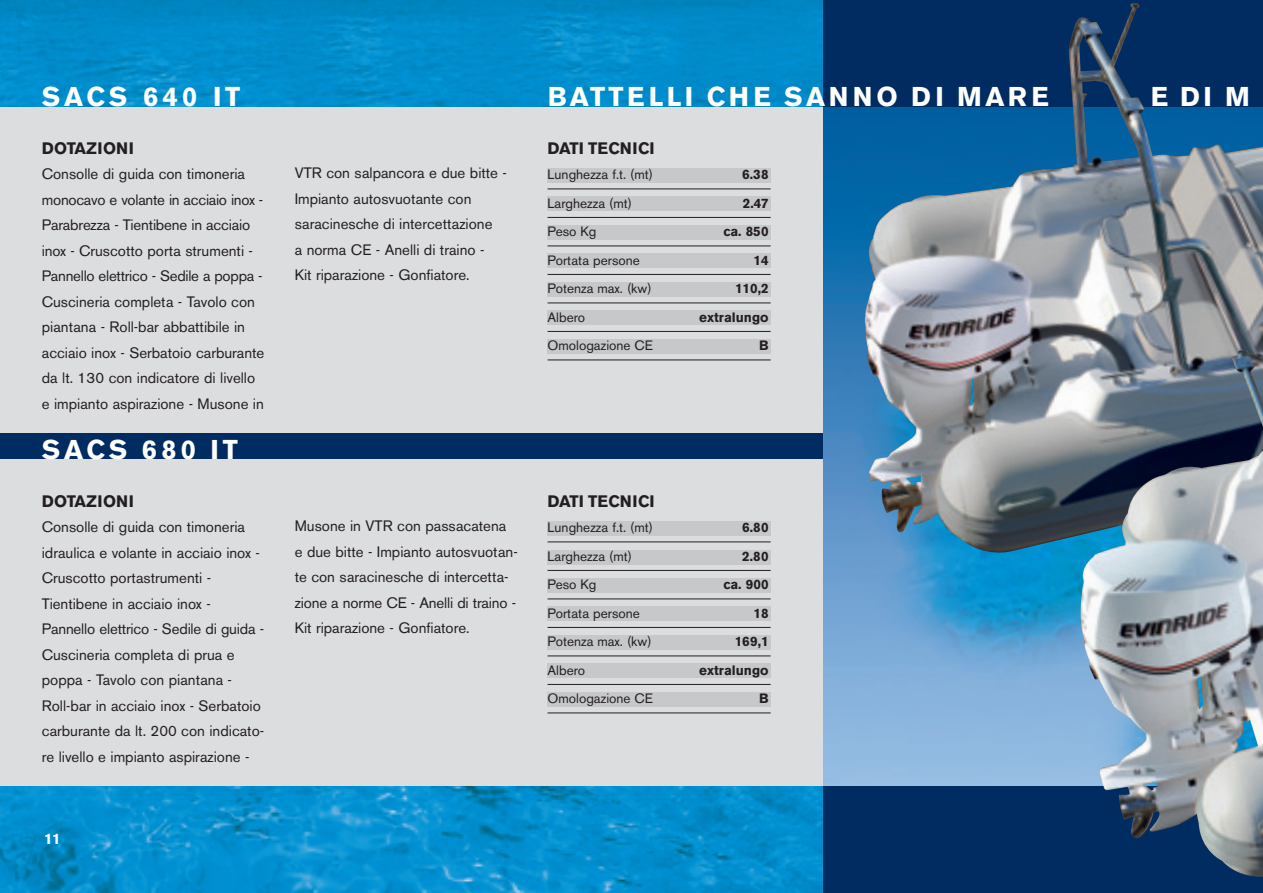
<style>
.page{position:relative;width:1263px;height:893px;background:#fff}
.page>*{position:absolute;margin:0;border:0;box-sizing:border-box;transform-origin:0 0}
.t1{font:700 27px "Akzidenz Grotesk BE";letter-spacing:.14em;color:#fff}
.t2{font:700 16.5px "Akzidenz Grotesk BE";color:#231f20}
.t3{font:700 16.5px "Akzidenz Grotesk BE";letter-spacing:.02em;color:#231f20}
.t4{font:15px/25.5px "Akzidenz Grotesk BE";color:#231f20}
.t5{font:700 15px "Akzidenz Grotesk BE";color:#fff}
.t6{font:13.5px "Akzidenz Grotesk BE";color:#231f20}
.t7{font:700 13.5px "Akzidenz Grotesk BE";color:#231f20}
</style>
<div class="page">
<img style="left:822px;top:107px;width:255px;height:680px">
<div style="left:822px;top:787px;width:440px;height:106px;background:#002c62"></div>
<div style="left:822px;top:0;width:440px;height:107px;background:#002c62"></div>
<div style="left:0;top:85px;width:822px;height:711px;background:#dcdddf"></div>
<div style="left:547px;top:521px;width:223px;height:15px;background:#c7c8ca"></div>
<div style="left:547px;top:550px;width:223px;height:15px;background:#c7c8ca"></div>
<div style="left:547px;top:578px;width:223px;height:15px;background:#c7c8ca"></div>
<div style="left:547px;top:606px;width:223px;height:15px;background:#c7c8ca"></div>
<div style="left:547px;top:635px;width:223px;height:15px;background:#c7c8ca"></div>
<div style="left:547px;top:663px;width:223px;height:15px;background:#c7c8ca"></div>
<div style="left:547px;top:692px;width:223px;height:15px;background:#c7c8ca"></div>
<div style="left:547px;top:168px;width:223px;height:14px;background:#c7c8ca"></div>
<div style="left:547px;top:197px;width:223px;height:14px;background:#c7c8ca"></div>
<div style="left:547px;top:225px;width:223px;height:15px;background:#c7c8ca"></div>
<div style="left:547px;top:253px;width:223px;height:15px;background:#c7c8ca"></div>
<div style="left:547px;top:282px;width:223px;height:15px;background:#c7c8ca"></div>
<div style="left:547px;top:310px;width:223px;height:15px;background:#c7c8ca"></div>
<div style="left:547px;top:339px;width:223px;height:14px;background:#c7c8ca"></div>
<img style="left:0;top:0;width:822px;height:107px">
<img style="left:0;top:787px;width:822px;height:106px">
<div style="left:0;top:434px;width:822px;height:25px;background:#002c62"></div>
<hr style="left:548px;top:189px;width:223px;height:1px;background:#231f20">
<hr style="left:548px;top:217px;width:223px;height:1px;background:#231f20">
<hr style="left:548px;top:246px;width:223px;height:1px;background:#231f20">
<hr style="left:548px;top:274px;width:223px;height:1px;background:#231f20">
<hr style="left:548px;top:303px;width:223px;height:1px;background:#231f20">
<hr style="left:548px;top:331px;width:223px;height:1px;background:#231f20">
<hr style="left:548px;top:360px;width:223px;height:1px;background:#231f20">
<hr style="left:548px;top:542px;width:223px;height:1px;background:#231f20">
<hr style="left:548px;top:570px;width:223px;height:1px;background:#231f20">
<hr style="left:548px;top:598px;width:223px;height:1px;background:#231f20">
<hr style="left:548px;top:627px;width:223px;height:1px;background:#231f20">
<hr style="left:548px;top:656px;width:223px;height:1px;background:#231f20">
<hr style="left:548px;top:684px;width:223px;height:1px;background:#231f20">
<hr style="left:548px;top:713px;width:223px;height:1px;background:#231f20">
<img style="left:864px;top:3px;width:398px;height:556px">
<img style="left:1077px;top:339px;width:185px;height:538px">
<h1 class="t1" style="left:42px;top:87px;width:200px">SACS 640 IT</h1>
<p class="t3" style="left:42px;top:142px;width:94px">DOTAZIONI</p>
<p class="t4" style="left:42px;top:163px;width:224px">Consolle di guida con timoneria monocavo e volante in acciaio inox - Parabrezza - Tientibene in acciaio inox - Cruscotto porta strumenti - Pannello elettrico - Sedile a poppa - Cuscineria completa - Tavolo con piantana - Roll-bar abbattibile in acciaio inox - Serbatoio carburante da lt. 130 con indicatore di livello e impianto aspirazione - Musone in</p>
<p class="t4" style="left:295px;top:162px;width:214px">VTR con salpancora e due bitte -<br>Impianto autosvuotante con saracinesche di intercettazione<br>a norma CE - Anelli di traino -<br>Kit riparazione - Gonfiatore.</p>
<h1 class="t1" style="left:42px;top:440px;width:197px">SACS 680 IT</h1>
<p class="t3" style="left:42px;top:495px;width:94px">DOTAZIONI</p>
<p class="t4" style="left:42px;top:516px;width:224px">Consolle di guida con timoneria idraulica e volante in acciaio inox -<br>Cruscotto portastrumenti -<br>Tientibene in acciaio inox -<br>Pannello elettrico - Sedile di guida -<br>Cuscineria completa di prua e poppa - Tavolo con piantana -<br>Roll-bar in acciaio inox - Serbatoio carburante da lt. 200 con indicato&shy;re livello e impianto aspirazione -</p>
<p class="t4" style="left:295px;top:515px;width:224px">Musone in VTR con passacatena e due bitte - Impianto autosvuotan&shy;te con saracinesche di intercetta&shy;zione a norme CE - Anelli di traino - Kit riparazione - Gonfiatore.</p>
<p class="t5" style="left:44px;top:833px;width:18px">11</p>
<h1 class="t1" style="left:548px;top:87px;width:502px">BATTELLI CHE SANNO DI MARE</h1>
<h1 class="t1" style="left:1151px;top:87px;width:101px">E DI M</h1>
<p class="t2" style="left:548px;top:142px;width:108px">DATI TECNICI</p>
<p class="t6" style="left:548px;top:170px;width:107px">Lunghezza f.t. (mt)</p>
<p class="t7" style="left:742px;top:170px;width:28px">6.38</p>
<p class="t6" style="left:548px;top:198px;width:86px">Larghezza (mt)</p>
<p class="t7" style="left:743px;top:198px;width:27px">2.47</p>
<p class="t6" style="left:548px;top:227px;width:50px">Peso Kg</p>
<p class="t7" style="left:724px;top:227px;width:47px">ca. 850</p>
<p class="t6" style="left:548px;top:255px;width:94px">Portata persone</p>
<p class="t7" style="left:753px;top:255px;width:17px">14</p>
<p class="t6" style="left:548px;top:284px;width:105px">Potenza max. (kw)</p>
<p class="t7" style="left:735px;top:284px;width:35px">110,2</p>
<p class="t6" style="left:548px;top:312px;width:39px">Albero</p>
<p class="t7" style="left:699px;top:312px;width:71px">extralungo</p>
<p class="t6" style="left:548px;top:341px;width:107px">Omologazione CE</p>
<p class="t7" style="left:759px;top:341px;width:11px">B</p>
<p class="t2" style="left:548px;top:495px;width:108px">DATI TECNICI</p>
<p class="t6" style="left:548px;top:523px;width:107px">Lunghezza f.t. (mt)</p>
<p class="t7" style="left:742px;top:523px;width:28px">6.80</p>
<p class="t6" style="left:548px;top:551px;width:86px">Larghezza (mt)</p>
<p class="t7" style="left:742px;top:551px;width:28px">2.80</p>
<p class="t6" style="left:548px;top:580px;width:50px">Peso Kg</p>
<p class="t7" style="left:724px;top:580px;width:47px">ca. 900</p>
<p class="t6" style="left:548px;top:608px;width:94px">Portata persone</p>
<p class="t7" style="left:753px;top:608px;width:17px">18</p>
<p class="t6" style="left:548px;top:637px;width:105px">Potenza max. (kw)</p>
<p class="t7" style="left:735px;top:637px;width:35px">169,1</p>
<p class="t6" style="left:548px;top:665px;width:39px">Albero</p>
<p class="t7" style="left:699px;top:665px;width:71px">extralungo</p>
<p class="t6" style="left:548px;top:694px;width:107px">Omologazione CE</p>
<p class="t7" style="left:759px;top:694px;width:11px">B</p>
</div>
